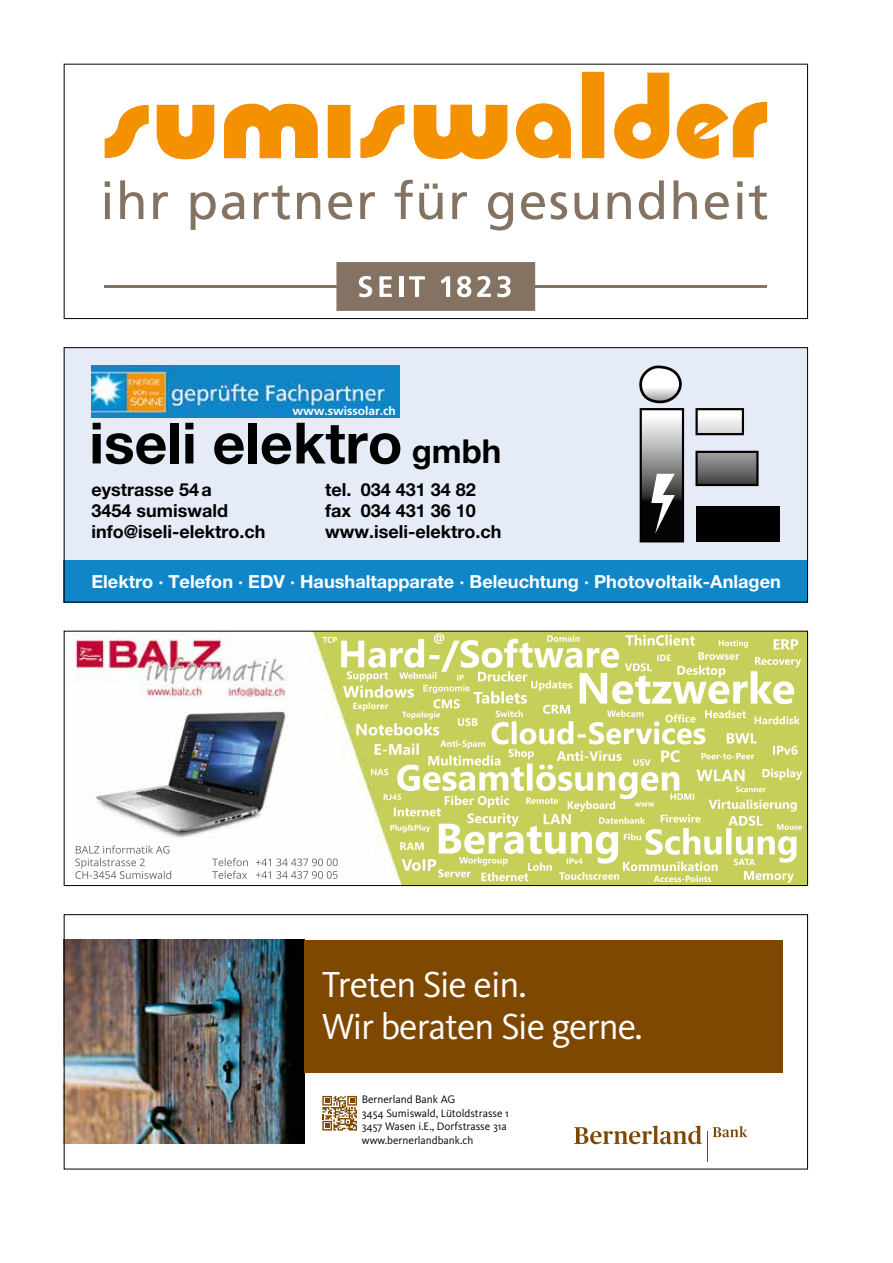
<style>
.page{position:relative;width:893px;height:1263px;background:#fff}
.page>*{position:absolute;margin:0;border:0;box-sizing:border-box;transform-origin:0 0}
.t1{font:700 57px "Helvetica Neue LT Std";color:#000}
.t2{font:37.5px/42px "Kievit OT";letter-spacing:-.025em;color:#fff}
.t3{font:700 18px "Helvetica Neue LT Std";color:#000}
.t4{font:700 18px "Helvetica Neue LT Std";color:#fff}
.t5{font:700 12px "Frutiger LT Std";color:#fff}
.t6{font:11.25px/13.5px "Kievit OT";color:#000}
.s1{font-size:33px}
</style>
<div class="page">
<svg style="left:105px;top:181px;width:5px;height:38px"></svg>
<svg style="left:120px;top:180px;width:23px;height:39px"></svg>
<svg style="left:153px;top:192px;width:15px;height:27px"></svg>
<svg style="left:191px;top:192px;width:25px;height:38px"></svg>
<svg style="left:222px;top:192px;width:22px;height:28px"></svg>
<svg style="left:254px;top:185px;width:36px;height:35px"></svg>
<svg style="left:297px;top:192px;width:23px;height:27px"></svg>
<svg style="left:328px;top:192px;width:24px;height:28px"></svg>
<svg style="left:360px;top:192px;width:15px;height:27px"></svg>
<svg style="left:395px;top:180px;width:18px;height:39px"></svg>
<svg style="left:419px;top:184px;width:23px;height:36px"></svg>
<svg style="left:452px;top:192px;width:15px;height:27px"></svg>
<svg style="left:488px;top:192px;width:25px;height:38px"></svg>
<svg style="left:521px;top:192px;width:24px;height:28px"></svg>
<svg style="left:551px;top:192px;width:16px;height:28px"></svg>
<svg style="left:575px;top:193px;width:23px;height:27px"></svg>
<svg style="left:608px;top:192px;width:23px;height:27px"></svg>
<svg style="left:639px;top:180px;width:25px;height:40px"></svg>
<svg style="left:674px;top:180px;width:23px;height:39px"></svg>
<svg style="left:705px;top:192px;width:24px;height:28px"></svg>
<svg style="left:737px;top:181px;width:6px;height:38px"></svg>
<svg style="left:749px;top:185px;width:18px;height:35px"></svg>
<hr style="left:105px;top:285px;width:662px;height:3px;background:#847262">
<svg style="left:336px;top:262px;width:199px;height:49px;background:#938375"></svg>
<svg style="left:157px;top:105px;width:58px;height:54px"></svg>
<svg style="left:224px;top:104px;width:94px;height:54px"></svg>
<svg style="left:328px;top:105px;width:22px;height:53px"></svg>
<svg style="left:414px;top:105px;width:94px;height:54px"></svg>
<svg style="left:360px;top:105px;width:44px;height:53px"></svg>
<svg style="left:105px;top:105px;width:44px;height:53px"></svg>
<svg style="left:516px;top:103px;width:55px;height:55px"></svg>
<div style="left:582px;top:72px;width:22px;height:86px;background:#f39100"></div>
<svg style="left:614px;top:73px;width:55px;height:86px"></svg>
<svg style="left:677px;top:102px;width:90px;height:57px"></svg>
<div style="left:64px;top:64px;width:744px;height:255px;border:1px solid #000"></div>
<div style="left:64px;top:347px;width:744px;height:255px;background:#e5ecf8"></div>
<div style="left:64px;top:560px;width:744px;height:42px;background:#1086c9"></div>
<img style="left:92px;top:366px;width:307px;height:51px">
<div style="left:64px;top:347px;width:744px;height:255px;border:1px solid #000"></div>
<svg style="left:698px;top:411px;width:43px;height:21px"></svg>
<div style="left:695px;top:408px;width:49px;height:27px;border:2px solid #000"></div>
<svg style="left:698px;top:454px;width:57px;height:29px;background:#717171"></svg>
<div style="left:695px;top:451px;width:63px;height:35px;border:2px solid #000"></div>
<div style="left:697px;top:506px;width:83px;height:36px;background:#000"></div>
<svg style="left:643px;top:411px;width:38px;height:128px;background:#8f9090"></svg>
<div style="left:640px;top:408px;width:44px;height:134px;border:2px solid #000"></div>
<svg style="left:639px;top:365px;width:43px;height:39px"></svg>
<svg style="left:651px;top:474px;width:24px;height:60px"></svg>
<img style="left:66px;top:940px;width:238px;height:204px">
<div style="left:304px;top:940px;width:478px;height:132px;background:#7e4800"></div>
<svg style="left:574px;top:1126px;width:128px;height:18px"></svg>
<hr style="left:707px;top:1131px;width:1px;height:31px;background:#7e4800">
<svg style="left:713px;top:1126px;width:34px;height:11px"></svg>
<svg style="left:322px;top:1096px;width:35px;height:34px"></svg>
<div style="left:64px;top:914px;width:744px;height:255px;border:1px solid #000"></div>
<img style="left:66px;top:633px;width:740px;height:251px">
<div style="left:64px;top:631px;width:744px;height:255px;border:1px solid #000"></div>
<p class="t5" style="left:293px;top:403px;width:105px">www.swissolar.ch</p>
<h1 class="t1" style="left:89px;top:408px;width:414px">iseli elektro <span class="s1">gmbh</span></h1>
<p class="t3" style="left:91px;top:479px;width:122px">eystrasse 54a</p>
<p class="t3" style="left:325px;top:479px;width:152px">tel. 034 431 34 82</p>
<p class="t3" style="left:91px;top:500px;width:138px">3454 sumiswald</p>
<p class="t3" style="left:325px;top:500px;width:152px">fax 034 431 36 10</p>
<p class="t3" style="left:91px;top:521px;width:175px">info@iseli-elektro.ch</p>
<p class="t3" style="left:325px;top:521px;width:178px">www.iseli-elektro.ch</p>
<p class="t4" style="left:91px;top:570px;width:691px">Elektro · Telefon · EDV · Haushaltapparate · Beleuchtung · Photovoltaik-Anlagen</p>
<h2 class="t2" style="left:322px;top:964px;width:323px">Treten Sie ein.<br>Wir beraten Sie gerne.</h2>
<p class="t6" style="left:362px;top:1093px;width:149px">Bernerland Bank AG<br>3454 Sumiswald, Lütoldstrasse 1<br>3457 Wasen i.E., Dorfstrasse 31a www.bernerlandbank.ch</p>
</div>
